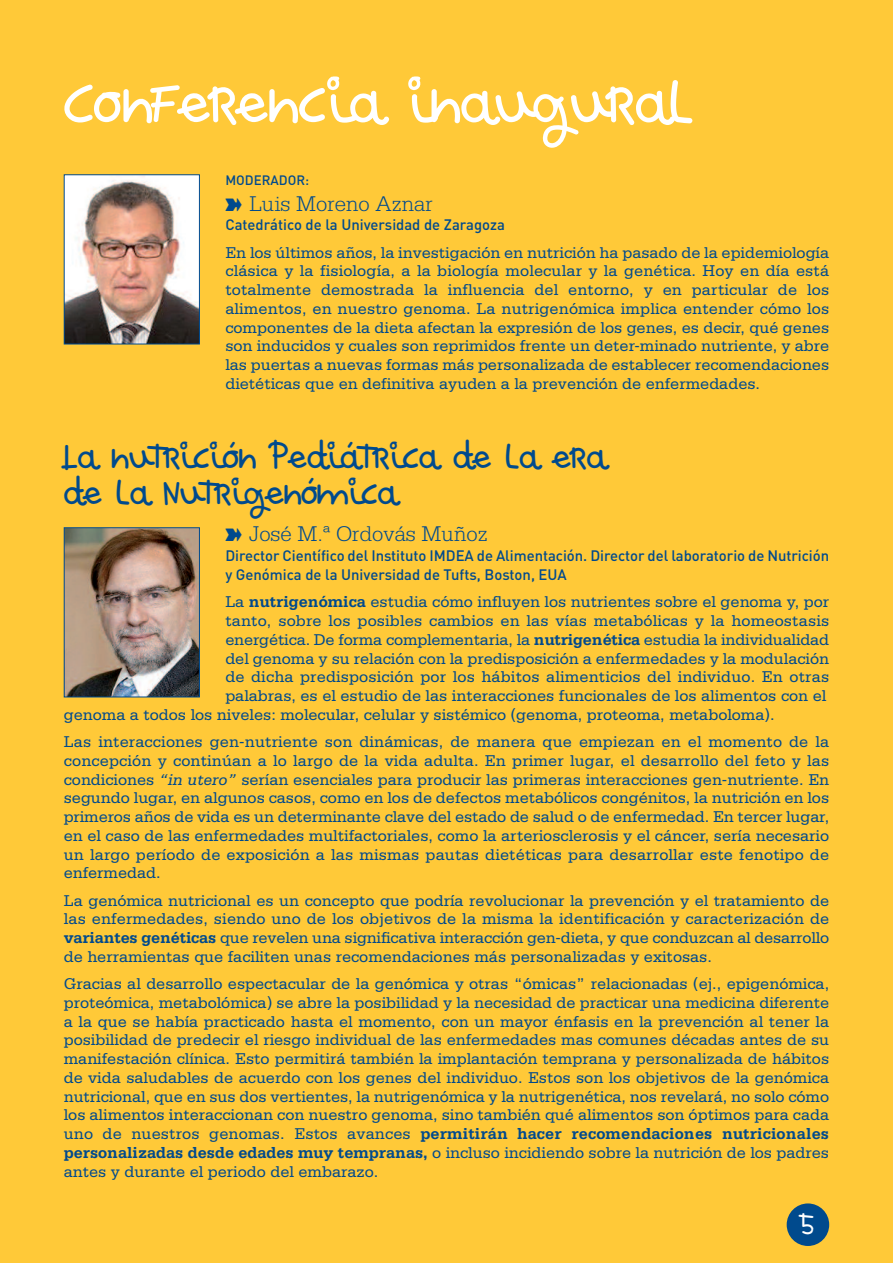
<style>
.page{position:relative;width:893px;height:1263px;background:#ffc938}
.page>*{position:absolute;margin:0;border:0;box-sizing:border-box;transform-origin:0 0}
.t1{font:57px "Anna Beta";color:#fff}
.t2{font:33px/36px "Anna Beta";color:#004a8d}
.t3{font:27px "Anna Beta";color:#fff}
.t4{font:300 22.5px "Serifa";color:#004a8d}
.t5{font:16.5px/18.8px "Serifa";color:#004a8d;text-align:justify}
.t6{font:500 15px/19.5px "DIN";letter-spacing:-.005em;color:#004a8d}
.t7{font:500 13.5px "DIN";color:#004a8d}
.s1{font-weight:700}
.s2{font-style:italic}
</style>
<div class="page">
<div style="left:787px;top:1203px;width:42px;height:43px;background:#004a8d;border-radius:50%"></div>
<img style="left:66px;top:176px;width:132px;height:166px">
<div style="left:64px;top:174px;width:136px;height:170px;border:1px solid #004a8d"></div>
<img style="left:66px;top:529px;width:132px;height:166px">
<div style="left:64px;top:527px;width:136px;height:170px;border:1px solid #004a8d"></div>
<h1 class="t1" style="left:64px;top:57px;width:631px">Conferencia inaugural</h1>
<p class="t7" style="left:225px;top:173px;width:85px">MODERADOR:</p>
<h3 class="t4" style="left:225px;top:196px;width:209px">• Luis Moreno Aznar</h3>
<p class="t6" style="left:225px;top:216px;width:281px">Catedrático de la Universidad de Zaragoza</p>
<p class="t5" style="left:225px;top:244px;width:605px">En los últimos años, la investigación en nutrición ha pasado de la epidemiología clásica y la fisiología, a la biología molecular y la genética. Hoy en día está totalmente demostrada la influencia del entorno, y en particular de los alimentos, en nuestro genoma. La nutrigenómica implica entender cómo los componentes de la dieta afectan la expresión de los genes, es decir, qué genes son inducidos y cuales son reprimidos frente un deter-minado nutriente, y abre las puertas a nuevas formas más personalizada de establecer recomendaciones dietéticas que en definitiva ayuden a la prevención de enfermedades.</p>
<h2 class="t2" style="left:64px;top:438px;width:544px">La nutrición Pediátrica de la era de la Nutrigenómica</h2>
<h3 class="t4" style="left:225px;top:526px;width:264px">• José M.ª Ordovás Muñoz</h3>
<p class="t6" style="left:225px;top:546px;width:605px">Director Científico del Instituto IMDEA de Alimentación. Director del laboratorio de Nutrición y Genómica de la Universidad de Tufts, Boston, EUA</p>
<p class="t5" style="left:225px;top:594px;width:605px">La <span class="s1">nutrigenómica</span> estudia cómo influyen los nutrientes sobre el genoma y, por</p>
<p class="t5" style="left:225px;top:613px;width:605px">tanto, sobre los posibles cambios en las vías metabólicas y la homeostasis</p>
<p class="t5" style="left:225px;top:631px;width:605px">energética. De forma complementaria, la <span class="s1">nutrigenética</span> estudia la individualidad</p>
<p class="t5" style="left:225px;top:650px;width:605px">del genoma y su relación con la predisposición a enfermedades y la modulación</p>
<p class="t5" style="left:225px;top:669px;width:605px">de dicha predisposición por los hábitos alimenticios del individuo. En otras</p>
<p class="t5" style="left:225px;top:688px;width:602px">palabras, es el estudio de las interacciones funcionales de los alimentos con el</p>
<p class="t5" style="left:64px;top:706px;width:712px">genoma a todos los niveles: molecular, celular y sistémico (genoma, proteoma, metaboloma).</p>
<p class="t5" style="left:64px;top:734px;width:767px">Las interacciones gen-nutriente son dinámicas, de manera que empiezan en el momento de la concepción y continúan a lo largo de la vida adulta. En primer lugar, el desarrollo del feto y las condiciones <span class="s2">“in utero”</span> serían esenciales para producir las primeras interacciones gen-nutriente. En segundo lugar, en algunos casos, como en los de defectos metabólicos congénitos, la nutrición en los primeros años de vida es un determinante clave del estado de salud o de enfermedad. En tercer lugar, en el caso de las enfermedades multifactoriales, como la arteriosclerosis y el cáncer, sería necesario un largo período de exposición a las mismas pautas dietéticas para desarrollar este fenotipo de enfermedad.</p>
<p class="t5" style="left:64px;top:892px;width:767px">La genómica nutricional es un concepto que podría revolucionar la prevención y el tratamiento de las enfermedades, siendo uno de los objetivos de la misma la identificación y caracterización de <span class="s1">variantes genéticas</span> que revelen una significativa interacción gen-dieta, y que conduzcan al desarrollo de herramientas que faciliten unas recomendaciones más personalizadas y exitosas.</p>
<p class="t5" style="left:64px;top:976px;width:767px">Gracias al desarrollo espectacular de la genómica y otras “ómicas” relacionadas (ej., epigenómica, proteómica, metabolómica) se abre la posibilidad y la necesidad de practicar una medicina diferente a la que se había practicado hasta el momento, con un mayor énfasis en la prevención al tener la posibilidad de predecir el riesgo individual de las enfermedades mas comunes décadas antes de su manifestación clínica. Esto permitirá también la implantación temprana y personalizada de hábitos de vida saludables de acuerdo con los genes del individuo. Estos son los objetivos de la genómica nutricional, que en sus dos vertientes, la nutrigenómica y la nutrigenética, nos revelará, no solo cómo los alimentos interaccionan con nuestro genoma, sino también qué alimentos son óptimos para cada uno de nuestros genomas. Estos avances <span class="s1">permitirán hacer recomendaciones nutricionales personalizadas desde edades muy tempranas,</span> o incluso incidiendo sobre la nutrición de los padres antes y durante el periodo del embarazo.</p>
<h3 class="t3" style="left:801px;top:1202px;width:14px">5</h3>
</div>
